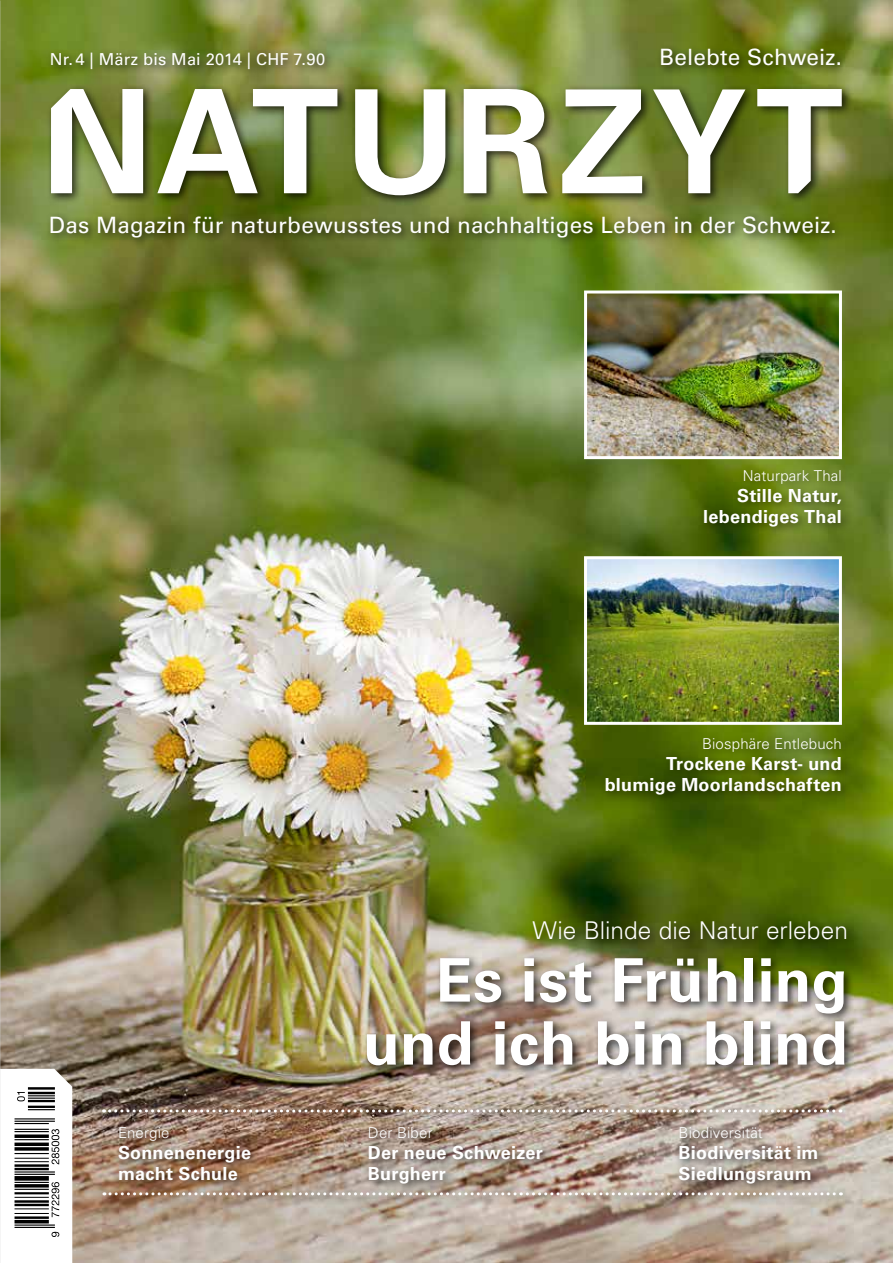
<style>
.page{position:relative;width:893px;height:1263px;background:#fff}
.page>*{position:absolute;margin:0;border:0;box-sizing:border-box;transform-origin:0 0}
.t1{font:700 60px/63px "Univers LT Std";letter-spacing:.005em;color:#fff;text-align:right}
.t2{font:300 24.45px "Univers LT Std";color:#fff}
.t3{font:22.5px "Univers LT Std";letter-spacing:.005em;color:#fff}
.t4{font:700 18px/21px "Univers LT Std";letter-spacing:.015em;color:#fff}
.t5{font:16.5px "Univers LT Std";letter-spacing:.01em;color:#fff}
.t6{font:300 15px "Univers LT Std";letter-spacing:.01em;color:#fff}
</style>
<div class="page">
<img style="left:1px;top:0;width:892px;height:1263px">
<img style="left:588px;top:294px;width:250px;height:161px">
<div style="left:584px;top:290px;width:258px;height:169px;border:3px solid #fff"></div>
<div style="left:698px;top:463px;width:155px;height:75px;background:#000;opacity:.6"></div>
<div style="left:600px;top:731px;width:253px;height:75px;background:#000;opacity:.6"></div>
<img style="left:588px;top:560px;width:250px;height:161px">
<div style="left:584px;top:556px;width:258px;height:169px;border:3px solid #fff"></div>
<div style="left:98px;top:1105px;width:754px;height:18px;background:#000;opacity:.75"></div>
<svg style="left:104px;top:1109px;width:737px;height:3px"></svg>
<div style="left:46px;top:84px;width:807px;height:122px;background:#000;opacity:.75"></div>
<svg style="left:51px;top:89px;width:92px;height:104px"></svg>
<svg style="left:157px;top:89px;width:180px;height:104px"></svg>
<svg style="left:355px;top:89px;width:90px;height:106px"></svg>
<svg style="left:464px;top:89px;width:84px;height:104px"></svg>
<svg style="left:562px;top:89px;width:80px;height:104px"></svg>
<svg style="left:653px;top:89px;width:92px;height:104px"></svg>
<svg style="left:757px;top:89px;width:85px;height:104px"></svg>
<div style="left:362px;top:916px;width:495px;height:160px;background:#000;opacity:.75"></div>
<div style="left:46px;top:212px;width:800px;height:37px;background:#000;opacity:.75"></div>
<div style="left:46px;top:44px;width:804px;height:35px;background:#000;opacity:.75"></div>
<svg style="left:1px;top:1069px;width:71px;height:194px"></svg>
<div style="left:114px;top:1121px;width:147px;height:70px;background:#000;opacity:.75"></div>
<div style="left:364px;top:1121px;width:190px;height:73px;background:#000;opacity:.75"></div>
<div style="left:675px;top:1121px;width:154px;height:73px;background:#000;opacity:.75"></div>
<div style="left:98px;top:1188px;width:754px;height:18px;background:#000;opacity:.75"></div>
<svg style="left:104px;top:1192px;width:737px;height:3px"></svg>
<img style="left:0;top:0;width:1px;height:1263px">
<p class="t5" style="left:50px;top:49px;width:277px">Nr. 4 | März bis Mai 2014 | CHF 7.90</p>
<p class="t3" style="left:659px;top:43px;width:184px">Belebte Schweiz.</p>
<p class="t3" style="left:49px;top:211px;width:789px">Das Magazin für naturbewusstes und nachhaltiges Leben in der Schweiz.</p>
<p class="t6" style="left:743px;top:466px;width:101px">Naturpark Thal</p>
<p class="t4" style="left:703px;top:485px;width:140px;text-align:right">Stille Natur, lebendiges Thal</p>
<p class="t6" style="left:702px;top:734px;width:141px">Biosphäre Entlebuch</p>
<p class="t4" style="left:605px;top:753px;width:239px;text-align:right">Trockene Karst- und blumige Moorlandschaften</p>
<p class="t6" style="left:118px;top:1123px;width:53px">Energie</p>
<p class="t4" style="left:118px;top:1142px;width:135px">Sonnenenergie macht Schule</p>
<h2 class="t2" style="left:532px;top:915px;width:317px">Wie Blinde die Natur erleben</h2>
<h1 class="t1" style="left:363px;top:949px;width:486px">Es ist Frühling und ich bin blind</h1>
<p class="t6" style="left:368px;top:1123px;width:66px">Der Biber</p>
<p class="t4" style="left:368px;top:1142px;width:176px">Der neue Schweizer<br>Burgherr</p>
<p class="t6" style="left:679px;top:1123px;width:86px">Biodiversität</p>
<p class="t4" style="left:679px;top:1142px;width:141px">Biodiversität im<br>Siedlungsraum</p>
</div>
